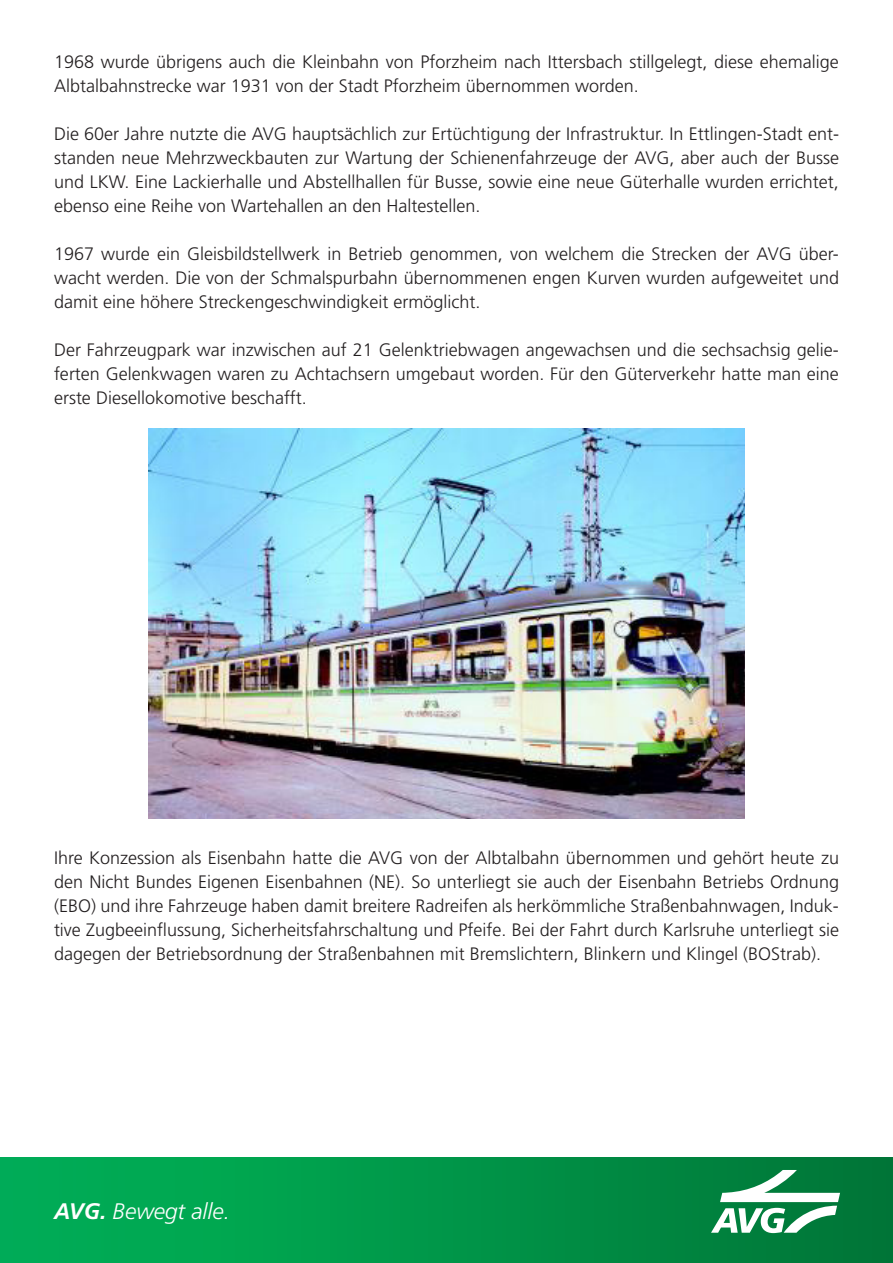
<style>
.page{position:relative;width:893px;height:1263px;background:#fff}
.page>*{position:absolute;margin:0;border:0;box-sizing:border-box;transform-origin:0 0}
.t1{font:63.45px "AKVV Two";color:#fff}
.t2{font:italic 300 22.5px "Frutiger LT Std";color:#fff}
.t3{font:300 18px/24px "Frutiger LT Std";color:#231f20;text-align:justify}
.s1{font-weight:700}
</style>
<div class="page">
<div style="left:0;top:1158px;width:893px;height:105px;background:linear-gradient(to right,#00b358,#007637)"></div>
<img style="left:149px;top:429px;width:595px;height:390px">
<p class="t3" style="left:54px;top:50px;width:786px">1968 wurde übrigens auch die Kleinbahn von Pforzheim nach Ittersbach stillgelegt, diese ehemalige<br>Albtalbahnstrecke war 1931 von der Stadt Pforzheim übernommen worden.</p>
<p class="t3" style="left:54px;top:122px;width:786px">Die 60er Jahre nutzte die AVG hauptsächlich zur Ertüchtigung der Infrastruktur. In Ettlingen-Stadt ent&shy;standen neue Mehrzweckbauten zur Wartung der Schienenfahrzeuge der AVG, aber auch der Busse und LKW. Eine Lackierhalle und Abstellhallen für Busse, sowie eine neue Güterhalle wurden errichtet, ebenso eine Reihe von Wartehallen an den Haltestellen.</p>
<p class="t3" style="left:54px;top:242px;width:786px">1967 wurde ein Gleisbildstellwerk in Betrieb genommen, von welchem die Strecken der AVG über&shy;wacht werden. Die von der Schmalspurbahn übernommenen engen Kurven wurden aufgeweitet und damit eine höhere Streckengeschwindigkeit ermöglicht.</p>
<p class="t3" style="left:54px;top:338px;width:786px">Der Fahrzeugpark war inzwischen auf 21 Gelenktriebwagen angewachsen und die sechsachsig gelie&shy;ferten Gelenkwagen waren zu Achtachsern umgebaut worden. Für den Güterverkehr hatte man eine erste Diesellokomotive beschafft.</p>
<p class="t3" style="left:54px;top:846px;width:786px">Ihre Konzession als Eisenbahn hatte die AVG von der Albtalbahn übernommen und gehört heute zu den Nicht Bundes Eigenen Eisenbahnen (NE). So unterliegt sie auch der Eisenbahn Betriebs Ordnung (EBO) und ihre Fahrzeuge haben damit breitere Radreifen als herkömmliche Straßenbahnwagen, Induk&shy;tive Zugbeeinflussung, Sicherheitsfahrschaltung und Pfeife. Bei der Fahrt durch Karlsruhe unterliegt sie dagegen der Betriebsordnung der Straßenbahnen mit Bremslichtern, Blinkern und Klingel (BOStrab).</p>
<p class="t2" style="left:54px;top:1198px;width:178px"><span class="s1">AVG.</span> Bewegt alle.</p>
<h1 class="t1" style="left:711px;top:1161px;width:131px">a</h1>
</div>
